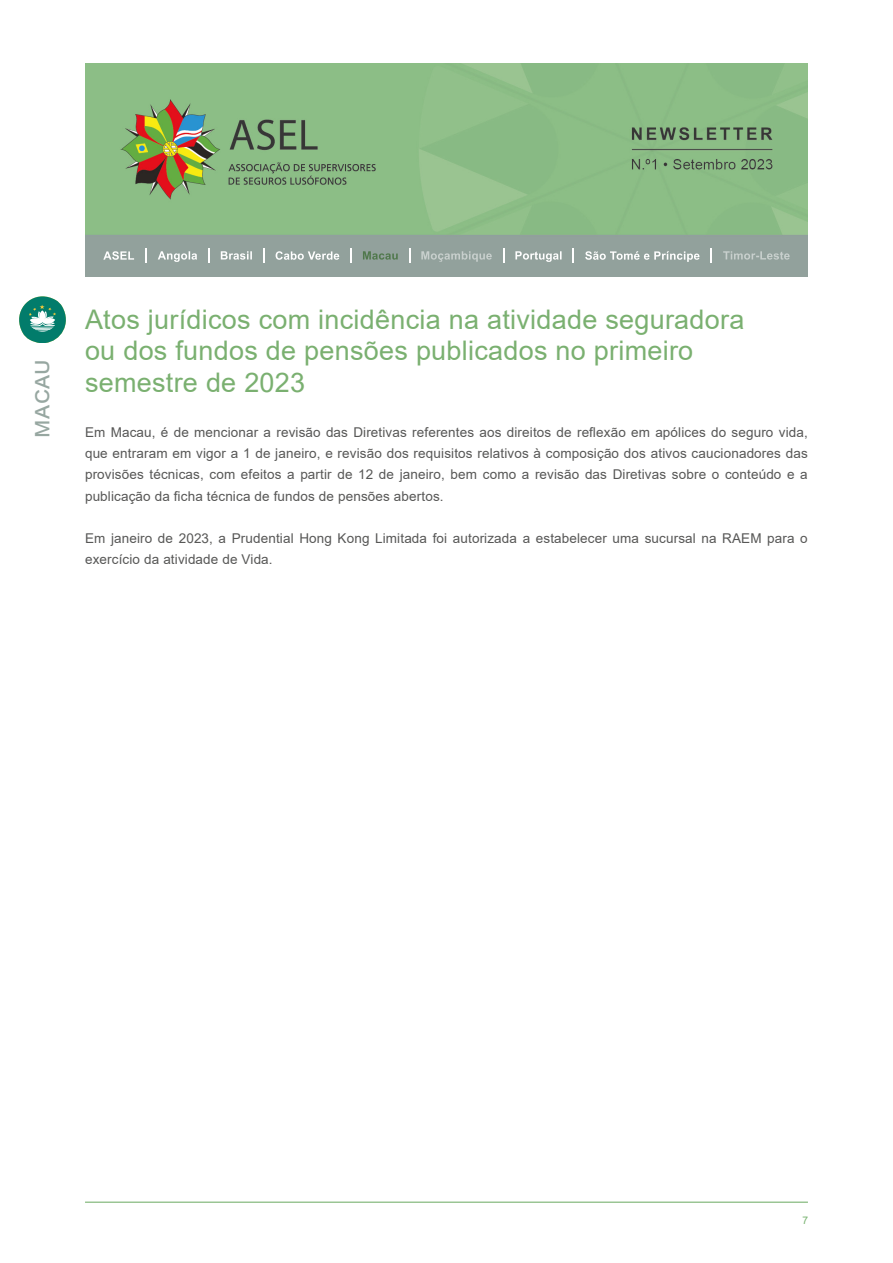
<style>
.page{position:relative;width:893px;height:1263px;background:#fff}
.page>*{position:absolute;margin:0;border:0;box-sizing:border-box;transform-origin:0 0}
.t1{font:27px/31.5px "Arial";letter-spacing:.01em;color:#7ab070}
.t2{font:25.5px "Arial";color:#97a7a1}
.t3{font:13.5px/21.3px "Arial";letter-spacing:.01em;color:#575756;text-align:justify}
.t4{font:10.5px "Arial";color:#79b371}
</style>
<div class="page">
<hr style="left:85px;top:1201px;width:723px;height:2px;background:#79b371">
<img style="left:85px;top:64px;width:723px;height:212px">
<svg style="left:158px;top:251px;width:39px;height:11px"></svg>
<svg style="left:221px;top:251px;width:31px;height:9px"></svg>
<svg style="left:276px;top:251px;width:63px;height:9px"></svg>
<svg style="left:363px;top:251px;width:35px;height:9px"></svg>
<svg style="left:421px;top:251px;width:71px;height:11px"></svg>
<svg style="left:515px;top:251px;width:47px;height:11px"></svg>
<svg style="left:585px;top:251px;width:114px;height:11px"></svg>
<svg style="left:723px;top:251px;width:67px;height:9px"></svg>
<svg style="left:103px;top:251px;width:31px;height:9px"></svg>
<svg style="left:145px;top:248px;width:1px;height:15px"></svg>
<svg style="left:208px;top:248px;width:2px;height:15px"></svg>
<svg style="left:263px;top:248px;width:1px;height:15px"></svg>
<svg style="left:350px;top:248px;width:2px;height:15px"></svg>
<svg style="left:409px;top:248px;width:1px;height:15px"></svg>
<svg style="left:503px;top:248px;width:1px;height:15px"></svg>
<svg style="left:573px;top:248px;width:1px;height:15px"></svg>
<svg style="left:711px;top:248px;width:1px;height:15px"></svg>
<svg style="left:19px;top:296px;width:47px;height:47px"></svg>
<h2 class="t2" style="left:23px;top:438px;width:80px;rotate:-90deg">macau</h2>
<h1 class="t1" style="left:85px;top:303px;width:661px">Atos jurídicos com incidência na atividade seguradora ou dos fundos de pensões publicados no primeiro semestre de 2023</h1>
<p class="t3" style="left:85px;top:421px;width:724px">Em Macau, é de mencionar a revisão das Diretivas referentes aos direitos de reflexão em apólices do seguro vida, que entraram em vigor a 1 de janeiro, e revisão dos requisitos relativos à composição dos ativos caucionadores das provisões técnicas, com efeitos a partir de 12 de janeiro, bem como a revisão das Diretivas sobre o conteúdo e a publicação da ficha técnica de fundos de pensões abertos.</p>
<p class="t3" style="left:85px;top:528px;width:724px">Em janeiro de 2023, a Prudential Hong Kong Limitada foi autorizada a estabelecer uma sucursal na RAEM para o exercício da atividade de Vida.</p>
<p class="t4" style="left:802px;top:1213px;width:7px">7</p>
</div>
